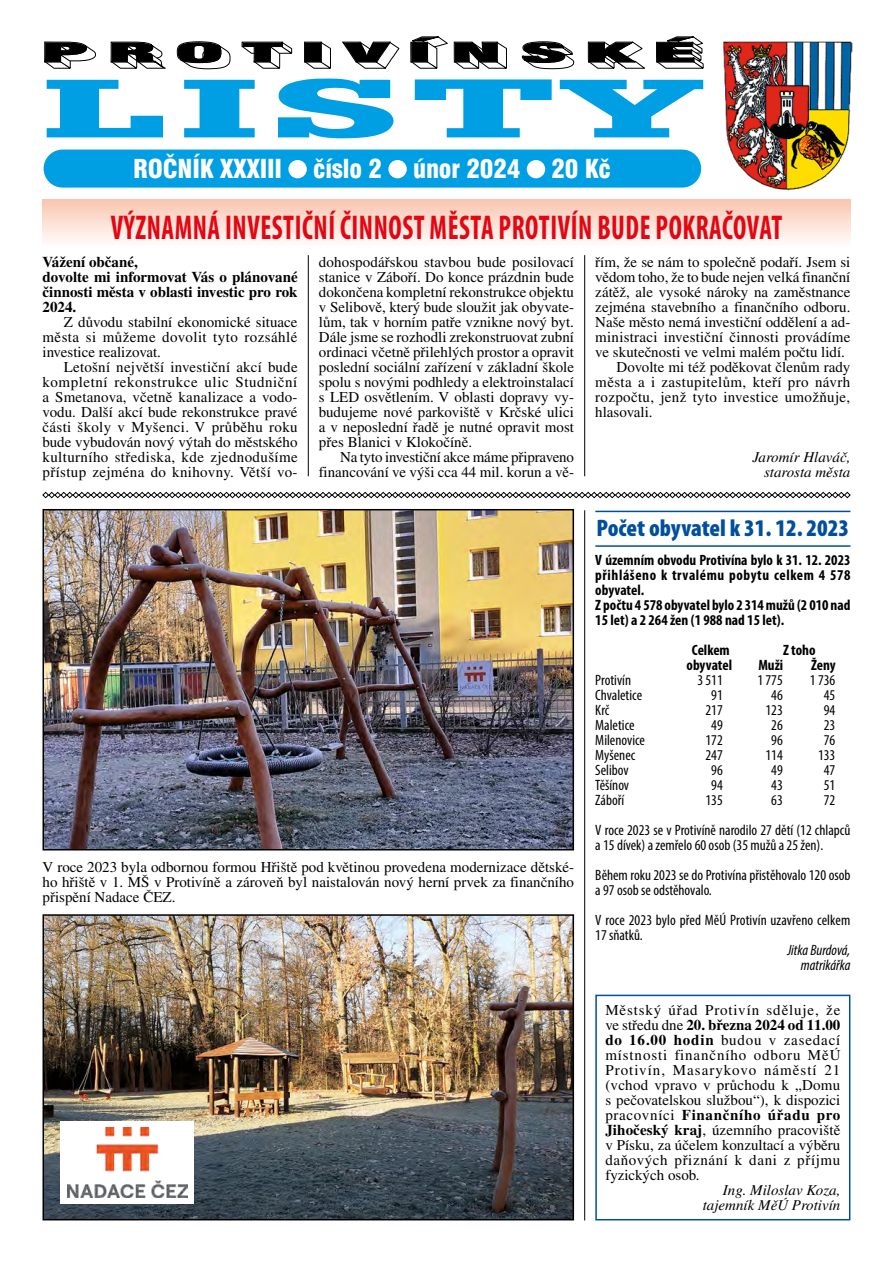
<style>
.page{position:relative;width:893px;height:1263px;background:#fff}
.page>*{position:absolute;margin:0;border:0;box-sizing:border-box;transform-origin:0 0}
.t1{font:700 condensed 34.5px "Myriad Pro";letter-spacing:.02em;color:#e30613;scale:.8 1}
.t2{font:900 condensed 25.5px "Swiss 721 AT";letter-spacing:-.01em;color:#fff}
.t3{font:900 condensed 24px "Myriad Pro";color:#004f9f}
.t4{font:15px/15px "Times CE";color:#000;text-align:justify}
.t5{font:condensed 15px/30px "Myriad Pro";color:#000}
.t6{font:700 condensed 15px/15px "Myriad Pro";color:#000}
.t7{font:700 15px/15px "Times CE";color:#000}
.t8{font:italic 15px/15px "Times CE";color:#000;text-align:right}
.t9{font:15px "Times CE";letter-spacing:.02em;color:#000}
.t10{font:15px "Times CE";letter-spacing:.025em;color:#000}
.t11{font:italic condensed 15px/15px "Myriad Pro";color:#000;text-align:right}
.s1{font-weight:700}
</style>
<div class="page">
<div style="left:43px;top:200px;width:807px;height:48px;background:linear-gradient(to bottom,#fac6b0,#fffefd)"></div>
<div style="left:44px;top:150px;width:657px;height:38px;background:#009fe3;border-radius:19px"></div>
<div style="left:288px;top:160px;width:19px;height:18px;background:#fff;border-radius:50%"></div>
<div style="left:388px;top:160px;width:19px;height:18px;background:#fff;border-radius:50%"></div>
<div style="left:527px;top:160px;width:18px;height:18px;background:#fff;border-radius:50%"></div>
<svg style="left:44px;top:41px;width:52px;height:28px"></svg>
<svg style="left:110px;top:42px;width:56px;height:27px"></svg>
<svg style="left:177px;top:41px;width:116px;height:28px"></svg>
<svg style="left:304px;top:41px;width:27px;height:28px"></svg>
<svg style="left:342px;top:41px;width:58px;height:28px"></svg>
<svg style="left:47px;top:80px;width:116px;height:57px"></svg>
<svg style="left:184px;top:80px;width:71px;height:57px"></svg>
<svg style="left:278px;top:79px;width:116px;height:59px"></svg>
<svg style="left:410px;top:36px;width:294px;height:101px"></svg>
<img style="left:723px;top:41px;width:129px;height:150px">
<img style="left:46px;top:512px;width:525px;height:335px">
<div style="left:43px;top:509px;width:531px;height:341px;border:2px solid #000"></div>
<img style="left:46px;top:917px;width:525px;height:300px">
<div style="left:43px;top:914px;width:531px;height:306px;border:2px solid #000"></div>
<svg style="left:42px;top:492px;width:809px;height:6px"></svg>
<div style="left:61px;top:1121px;width:133px;height:83px;background:#fff"></div>
<img style="left:67px;top:1127px;width:120px;height:71px">
<hr style="left:595px;top:545px;width:255px;height:2px;background:#004f9f">
<hr style="left:595px;top:511px;width:255px;height:1px;background:#004f9f">
<div style="left:595px;top:995px;width:255px;height:225px;border:2px solid #004f9f"></div>
<hr style="left:308px;top:255px;width:1px;height:221px;background:#000">
<hr style="left:584px;top:255px;width:1px;height:221px;background:#000">
<hr style="left:584px;top:510px;width:1px;height:710px;background:#000">
<h2 class="t2" style="left:133px;top:154px;width:479px">ROČNÍK XXXIII číslo 2 únor 2024 20 Kč</h2>
<h1 class="t1" style="left:111px;top:205px;width:841px">VÝZNAMNÁ INVESTIČNÍ ČINNOST MĚSTA PROTIVÍN BUDE POKRAČOVAT</h1>
<p class="t7" style="left:43px;top:254px;width:257px">Vážení občané,<br>dovolte mi informovat Vás o plánované činnosti města v oblasti investic pro rok<br>2024.</p>
<p class="t4" style="left:43px;top:314px;width:257px;text-indent:21px">Z důvodu stabilní ekonomické situace města si můžeme dovolit tyto rozsáhlé investice realizovat.</p>
<p class="t4" style="left:43px;top:359px;width:257px;text-indent:21px">Letošní největší investiční akcí bude kompletní rekonstrukce ulic Studniční a Smetanova, včetně kanalizace a vodo&shy;vodu. Další akcí bude rekonstrukce pravé části školy v Myšenci. V průběhu roku bude vybudován nový výtah do městského kulturního střediska, kde zjednodušíme přístup zejména do knihovny. Větší vo-</p>
<p class="t4" style="left:319px;top:254px;width:257px">dohospodářskou stavbou bude posilovací stanice v Záboří. Do konce prázdnin bude dokončena kompletní rekonstrukce objektu v Selibově, který bude sloužit jak obyvate&shy;lům, tak v horním patře vznikne nový byt.<br>Dále jsme se rozhodli zrekonstruovat zubní ordinaci včetně přilehlých prostor a opravit poslední sociální zařízení v základní škole spolu s novými podhledy a elektroinstalací s LED osvětlením. V oblasti dopravy vy&shy;budujeme nové parkoviště v Krčské ulici a v neposlední řadě je nutné opravit most přes Blanici v Klokočíně.</p>
<p class="t4" style="left:319px;top:449px;width:257px;text-align:right">Na tyto investiční akce máme připraveno financování ve výši cca 44 mil. korun a vě-</p>
<p class="t4" style="left:595px;top:254px;width:257px">řím, že se nám to společně podaří. Jsem si</p>
<p class="t4" style="left:595px;top:269px;width:257px">vědom toho, že to bude nejen velká finanční</p>
<p class="t4" style="left:595px;top:284px;width:257px">zátěž, ale vysoké nároky na zaměstnance</p>
<p class="t4" style="left:595px;top:299px;width:257px">zejména stavebního a finančního odboru.</p>
<p class="t4" style="left:595px;top:314px;width:257px">Naše město nemá investiční oddělení a ad-</p>
<p class="t4" style="left:595px;top:329px;width:257px">ministraci investiční činnosti provádíme</p>
<p class="t4" style="left:595px;top:344px;width:251px">ve skutečnosti ve velmi malém počtu lidí.</p>
<p class="t4" style="left:617px;top:359px;width:235px">Dovolte mi též poděkovat členům rady</p>
<p class="t10" style="left:595px;top:373px;width:257px">města a i zastupitelům, kteří pro návrh</p>
<p class="t9" style="left:595px;top:388px;width:257px">rozpočtu, jenž tyto investice umožňuje,</p>
<p class="t4" style="left:595px;top:404px;width:59px">hlasovali.</p>
<p class="t8" style="left:752px;top:449px;width:99px">Jaromír Hlaváč, starosta města</p>
<p class="t4" style="left:43px;top:860px;width:533px">V roce 2023 byla odbornou formou Hřiště pod květinou provedena modernizace dětské&shy;ho hřiště v 1. MŠ v Protivíně a zároveň byl naistalován nový herní prvek za finančního přispění Nadace ČEZ.</p>
<h3 class="t3" style="left:597px;top:514px;width:254px">Počet obyvatel k 31. 12. 2023</h3>
<p class="t6" style="left:595px;top:552px;width:257px">V územním obvodu Protivína bylo k 31. 12. 2023 přihlášeno k trvalému pobytu celkem 4 578 obyvatel.<br>Z počtu 4 578 obyvatel bylo 2 314 mužů (2 010 nad 15 let) a 2 264 žen (1 988 nad 15 let).</p>
<p class="t6" style="left:692px;top:642px;width:40px">Celkem</p>
<p class="t6" style="left:783px;top:642px;width:34px">Z toho</p>
<p class="t6" style="left:687px;top:657px;width:47px">obyvatel</p>
<p class="t6" style="left:758px;top:657px;width:26px">Muži</p>
<p class="t6" style="left:811px;top:657px;width:26px">Ženy</p>
<p class="t5" style="left:595px;top:665px;width:37px">Protivín</p>
<p class="t5" style="left:697px;top:665px;width:27px">3 511</p>
<p class="t5" style="left:757px;top:665px;width:27px">1 775</p>
<p class="t5" style="left:810px;top:665px;width:27px">1 736</p>
<p class="t5" style="left:595px;top:680px;width:48px">Chvaletice</p>
<p class="t5" style="left:711px;top:680px;width:13px">91</p>
<p class="t5" style="left:771px;top:680px;width:13px">46</p>
<p class="t5" style="left:824px;top:680px;width:13px">45</p>
<p class="t5" style="left:595px;top:695px;width:16px">Krč</p>
<p class="t5" style="left:705px;top:695px;width:19px">217</p>
<p class="t5" style="left:765px;top:695px;width:19px">123</p>
<p class="t5" style="left:824px;top:695px;width:13px">94</p>
<p class="t5" style="left:595px;top:710px;width:41px">Maletice</p>
<p class="t5" style="left:711px;top:710px;width:13px">49</p>
<p class="t5" style="left:771px;top:710px;width:13px">26</p>
<p class="t5" style="left:824px;top:710px;width:13px">23</p>
<p class="t5" style="left:595px;top:725px;width:51px">Milenovice</p>
<p class="t5" style="left:705px;top:725px;width:19px">172</p>
<p class="t5" style="left:771px;top:725px;width:13px">96</p>
<p class="t5" style="left:824px;top:725px;width:13px">76</p>
<p class="t5" style="left:595px;top:740px;width:42px">Myšenec</p>
<p class="t5" style="left:705px;top:740px;width:19px">247</p>
<p class="t5" style="left:765px;top:740px;width:19px">114</p>
<p class="t5" style="left:818px;top:740px;width:19px">133</p>
<p class="t5" style="left:595px;top:755px;width:35px">Selibov</p>
<p class="t5" style="left:711px;top:755px;width:13px">96</p>
<p class="t5" style="left:771px;top:755px;width:13px">49</p>
<p class="t5" style="left:824px;top:755px;width:13px">47</p>
<p class="t5" style="left:595px;top:770px;width:35px">Těšínov</p>
<p class="t5" style="left:711px;top:770px;width:13px">94</p>
<p class="t5" style="left:771px;top:770px;width:13px">43</p>
<p class="t5" style="left:824px;top:770px;width:13px">51</p>
<p class="t5" style="left:595px;top:785px;width:30px">Záboří</p>
<p class="t5" style="left:705px;top:785px;width:19px">135</p>
<p class="t5" style="left:771px;top:785px;width:13px">63</p>
<p class="t5" style="left:595px;top:785px;width:257px;text-indent:228px">72<br>V roce 2023 se v Protivíně narodilo 27 dětí (12 chlapců</p>
<p class="t5" style="left:595px;top:830px;width:257px">a 15 dívek) a zemřelo 60 osob (35 mužů a 25 žen).<br>Během roku 2023 se do Protivína přistěhovalo 120 osob</p>
<p class="t5" style="left:595px;top:875px;width:256px">a 97 osob se odstěhovalo.<br>V roce 2023 bylo před MěÚ Protivín uzavřeno celkem</p>
<p class="t5" style="left:595px;top:920px;width:49px">17 sňatků.</p>
<p class="t11" style="left:787px;top:943px;width:65px">Jitka Burdová, matrikářka</p>
<p class="t4" style="left:605px;top:1002px;width:237px">Městský úřad Protivín sděluje, že ve středu dne <span class="s1">20. března 2024 od 11.00 do 16.00 hodin</span> budou v zasedací místnosti finančního odboru MěÚ Protivín, Masarykovo náměstí 21 (vchod vpravo v průchodu k „Domu s pečovatelskou službou“), k dispozici pracovníci <span class="s1">Finančního úřadu pro Jihočeský kraj</span>, územního pracoviště v Písku, za účelem konzultací a výběru daňových přiznání k dani z příjmu fyzických osob.</p>
<p class="t8" style="left:703px;top:1182px;width:139px">Ing. Miloslav Koza, tajemník MěÚ Protivín</p>
</div>
